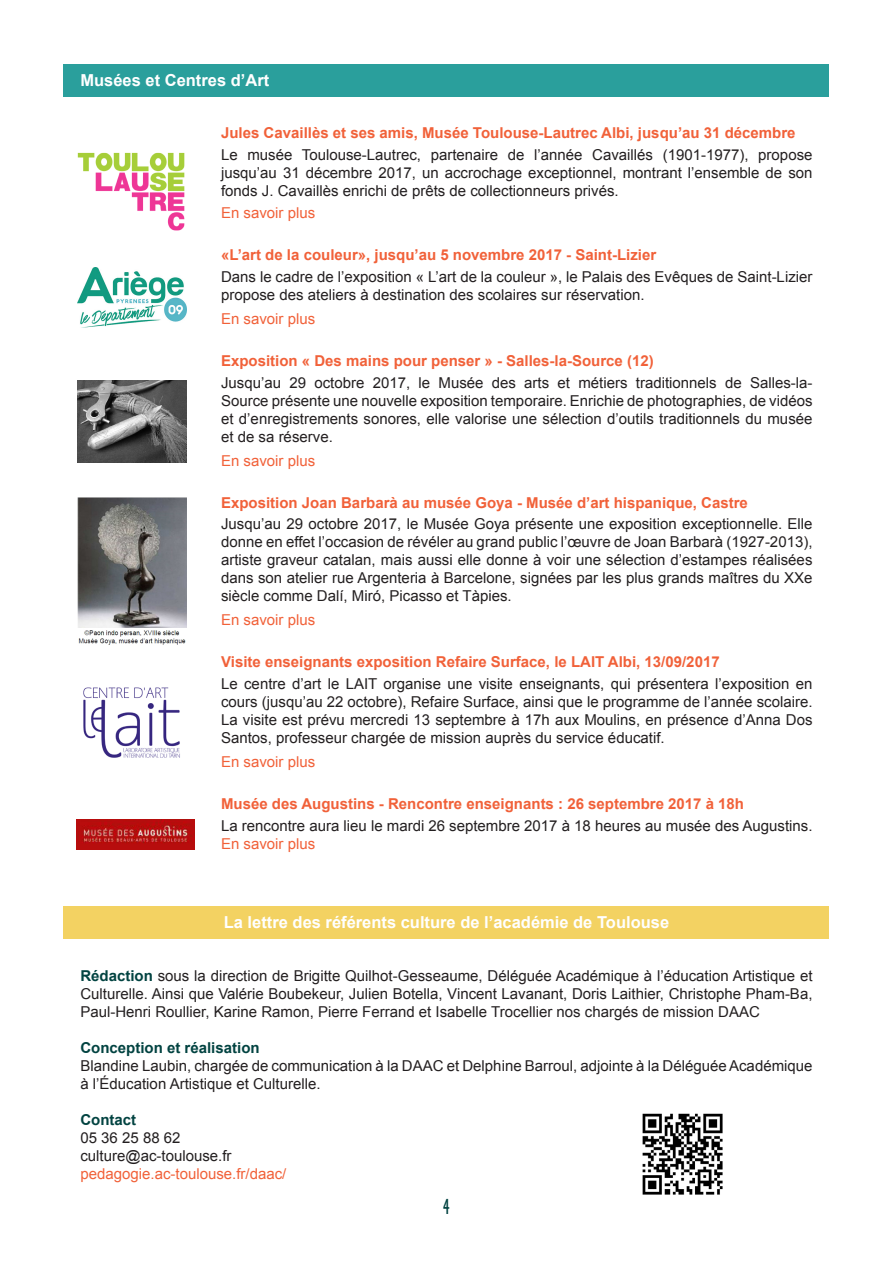
<style>
.page{position:relative;width:893px;height:1263px;background:#fff}
.page>*{position:absolute;margin:0;border:0;box-sizing:border-box;transform-origin:0 0}
.t1{font:21px "Industria Solid";color:#024341}
.t2{font:700 16.5px "Arial";color:#fff}
.t3{font:15px/18px "Arial";color:#231f20;text-align:justify}
.t4{font:700 15px "Arial";color:#f16139}
.t5{font:15px "Arial";color:#f16139}
.t6{font:700 15px "Arial";color:#024341}
.s1{font-weight:700;color:#024341}
</style>
<div class="page">
<div style="left:64px;top:64px;width:765px;height:33px;background:#2a9f9c"></div>
<img style="left:77px;top:267px;width:110px;height:61px">
<img style="left:77px;top:380px;width:110px;height:82px">
<img style="left:77px;top:498px;width:110px;height:130px">
<img style="left:78px;top:630px;width:108px;height:15px">
<img style="left:77px;top:152px;width:108px;height:79px">
<img style="left:83px;top:687px;width:97px;height:71px">
<div style="left:64px;top:906px;width:765px;height:33px;background:#f3d262"></div>
<img style="left:642px;top:1113px;width:81px;height:82px">
<img style="left:77px;top:820px;width:118px;height:30px">
<p class="t2" style="left:80px;top:69px;width:190px">Musées et Centres d’Art</p>
<p class="t4" style="left:221px;top:123px;width:576px">Jules Cavaillès et ses amis, Musée Toulouse-Lautrec Albi, jusqu’au 31 décembre</p>
<p class="t3" style="left:221px;top:146px;width:593px">Le musée Toulouse-Lautrec, partenaire de l’année Cavaillés (1901-1977), propose jusqu’au 31 décembre 2017, un accrochage exceptionnel, montrant l’ensemble de son fonds J. Cavaillès enrichi de prêts de collectionneurs privés.</p>
<p class="t5" style="left:221px;top:203px;width:96px">En savoir plus</p>
<p class="t4" style="left:221px;top:245px;width:437px">«L’art de la couleur», jusqu’au 5 novembre 2017 - Saint-Lizier</p>
<p class="t3" style="left:221px;top:268px;width:593px">Dans le cadre de l’exposition « L’art de la couleur », le Palais des Evêques de Saint-Lizier</p>
<p class="t3" style="left:221px;top:286px;width:425px">propose des ateliers à destination des scolaires sur réservation.</p>
<p class="t5" style="left:221px;top:309px;width:96px">En savoir plus</p>
<p class="t4" style="left:221px;top:351px;width:434px">Exposition « Des mains pour penser » - Salles-la-Source (12)</p>
<p class="t3" style="left:221px;top:374px;width:593px">Jusqu’au 29 octobre 2017, le Musée des arts et métiers traditionnels de Salles-la-Source présente une nouvelle exposition temporaire. Enrichie de photographies, de vidéos et d’enregistrements sonores, elle valorise une sélection d’outils traditionnels du musée et de sa réserve.</p>
<p class="t5" style="left:221px;top:451px;width:96px">En savoir plus</p>
<p class="t4" style="left:221px;top:492px;width:528px">Exposition Joan Barbarà au musée Goya - Musée d’art hispanique, Castre</p>
<p class="t3" style="left:221px;top:515px;width:593px">Jusqu’au 29 octobre 2017, le Musée Goya présente une exposition exceptionnelle. Elle donne en effet l’occasion de révéler au grand public l’œuvre de Joan Barbarà (1927-2013), artiste graveur catalan, mais aussi elle donne à voir une sélection d’estampes réalisées dans son atelier rue Argenteria à Barcelone, signées par les plus grands maîtres du XXe siècle comme Dalí, Miró, Picasso et Tàpies.</p>
<p class="t5" style="left:221px;top:610px;width:96px">En savoir plus</p>
<p class="t4" style="left:221px;top:652px;width:500px">Visite enseignants exposition Refaire Surface, le LAIT Albi, 13/09/2017</p>
<p class="t3" style="left:221px;top:675px;width:593px">Le centre d’art le LAIT organise une visite enseignants, qui présentera l’exposition en cours (jusqu’au 22 octobre), Refaire Surface, ainsi que le programme de l’année scolaire.</p>
<p class="t3" style="left:221px;top:711px;width:593px">La visite est prévu mercredi 13 septembre à 17h aux Moulins, en présence d’Anna Dos<br>Santos, professeur chargée de mission auprès du service éducatif.</p>
<p class="t5" style="left:221px;top:752px;width:96px">En savoir plus</p>
<p class="t4" style="left:221px;top:793px;width:524px">Musée des Augustins - Rencontre enseignants : 26 septembre 2017 à 18h</p>
<p class="t3" style="left:221px;top:816px;width:593px">La rencontre aura lieu le mardi 26 septembre 2017 à 18 heures au musée des Augustins.</p>
<p class="t5" style="left:221px;top:833px;width:96px">En savoir plus</p>
<p class="t2" style="left:224px;top:912px;width:447px">La lettre des référents culture de l’académie de Toulouse</p>
<p class="t3" style="left:80px;top:966px;width:734px"><span class="s1">Rédaction</span> sous la direction de Brigitte Quilhot-Gesseaume, Déléguée Académique à l’éducation Artistique et Culturelle. Ainsi que Valérie Boubekeur, Julien Botella, Vincent Lavanant, Doris Laithier, Christophe Pham-Ba, Paul-Henri Roullier, Karine Ramon, Pierre Ferrand et Isabelle Trocellier nos chargés de mission DAAC</p>
<p class="t6" style="left:80px;top:1037px;width:181px">Conception et réalisation</p>
<p class="t3" style="left:80px;top:1056px;width:734px">Blandine Laubin, chargée de communication à la DAAC et Delphine Barroul, adjointe à la Déléguée Académique à l’Éducation Artistique et Culturelle.</p>
<p class="t6" style="left:80px;top:1109px;width:57px">Contact</p>
<p class="t3" style="left:80px;top:1128px;width:102px">05 36 25 88 62</p>
<p class="t3" style="left:80px;top:1146px;width:153px">culture@ac-toulouse.fr</p>
<p class="t5" style="left:80px;top:1163px;width:207px">pedagogie.ac-toulouse.fr/daac/</p>
<p class="t1" style="left:443px;top:1195px;width:8px">4</p>
</div>
